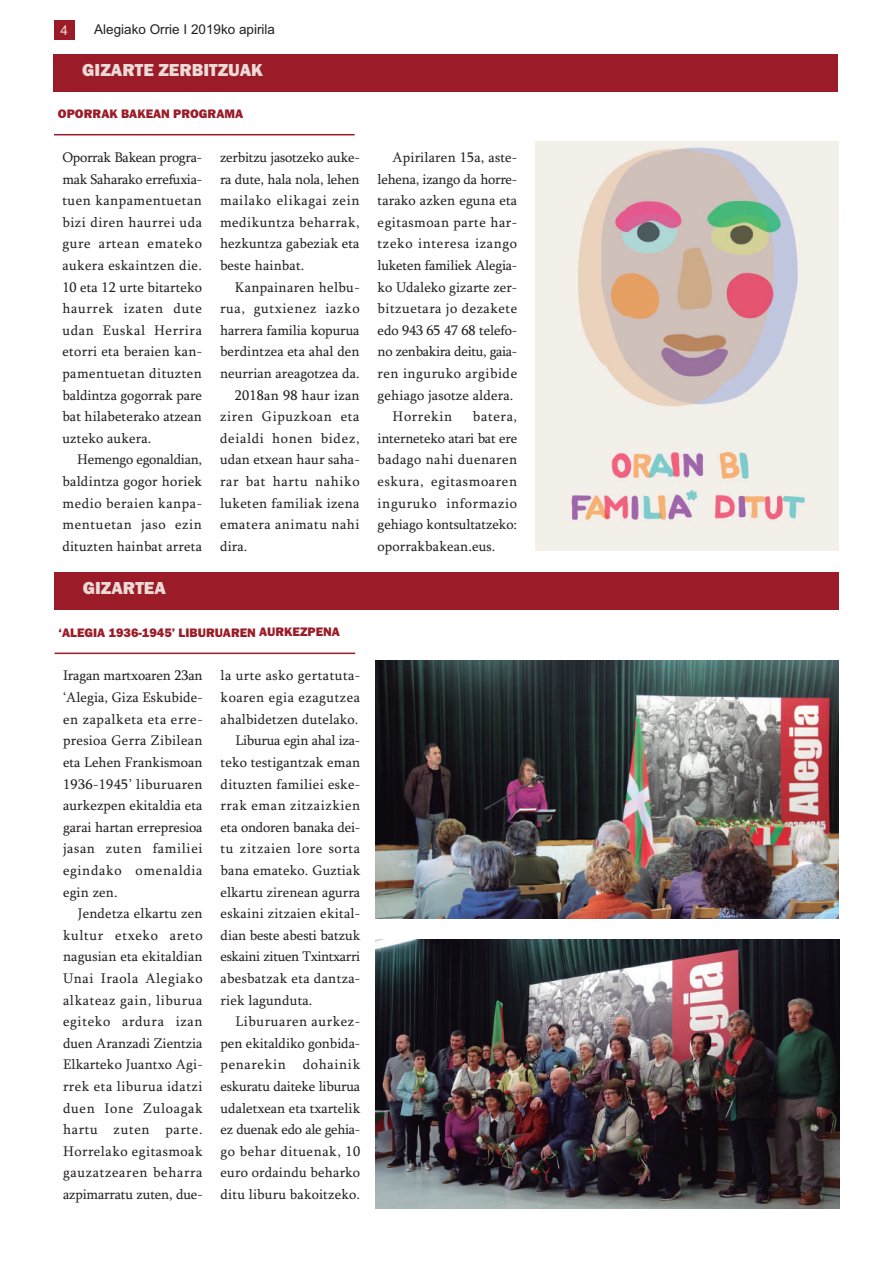
<style>
.page{position:relative;width:893px;height:1263px;background:#fff}
.page>*{position:absolute;margin:0;border:0;box-sizing:border-box;transform-origin:0 0}
.t1{font:800 18px "Franklin Gothic";color:#ebdad6}
.t2{font:14.25px/21.6px "Sylfaen";letter-spacing:.01em;color:#231f20;text-align:justify}
.t3{font:14.25px "Sylfaen";letter-spacing:.045em;color:#231f20}
.t4{font:14.25px "Sylfaen";letter-spacing:.035em;color:#231f20}
.t5{font:14.25px "Sylfaen";letter-spacing:-.025em;color:#231f20}
.t6{font:14.25px "Sylfaen";letter-spacing:-.015em;color:#231f20}
.t7{font:14.25px "Sylfaen";letter-spacing:.04em;color:#231f20}
.t8{font:14.25px "Sylfaen";letter-spacing:-.02em;color:#231f20}
.t9{font:14.25px "Sylfaen";letter-spacing:.03em;color:#231f20}
.t10{font:14.25px "Sylfaen";letter-spacing:-.01em;color:#231f20}
.t11{font:13.5px "Arial";color:#231f20}
.t12{font:13.5px "Arial";color:#ebdad6}
.t13{font:800 12.75px "Franklin Gothic";color:#9b1c28}
</style>
<div class="page">
<div style="left:53px;top:54px;width:785px;height:37px;background:#9b1c28"></div>
<div style="left:54px;top:21px;width:20px;height:19px;background:#9b1c28"></div>
<hr style="left:54px;top:134px;width:301px;height:1px;background:#9b1c28">
<img style="left:536px;top:142px;width:303px;height:408px">
<div style="left:54px;top:573px;width:785px;height:37px;background:#9b1c28"></div>
<hr style="left:55px;top:652px;width:300px;height:2px;background:#9b1c28">
<img style="left:375px;top:660px;width:464px;height:258px">
<img style="left:375px;top:940px;width:464px;height:269px">
<p class="t12" style="left:60px;top:23px;width:9px">4</p>
<p class="t11" style="left:94px;top:22px;width:182px">Alegiako Orrie I 2019ko apirila</p>
<p class="t1" style="left:82px;top:59px;width:182px">GIZARTE ZERBITZUAK</p>
<p class="t13" style="left:58px;top:106px;width:187px">OPORRAK BAKEAN PROGRAMA</p>
<p class="t2" style="left:62px;top:146px;width:141px">Oporrak Bakean progra&shy;mak Saharako errefuxia&shy;tuen kanpamentuetan bizi diren haurrei uda gure artean emateko aukera eskaintzen die.<br>10 eta 12 urte bitarteko haurrek izaten dute udan Euskal Herrira etorri eta beraien kan&shy;pamentuetan dituzten baldintza gogorrak pare bat hilabeterako atzean uzteko aukera.</p>
<p class="t2" style="left:62px;top:449px;width:141px;text-indent:15px">Hemengo egonaldian, baldintza gogor horiek medio beraien kanpa&shy;mentuetan jaso ezin dituzten hainbat arreta</p>
<p class="t2" style="left:220px;top:146px;width:141px">zerbitzu jasotzeko auke&shy;ra dute, hala nola, lehen mailako elikagai zein medikuntza beharrak, hezkuntza gabeziak eta beste hainbat.</p>
<p class="t2" style="left:235px;top:276px;width:126px">Kanpainaren helbu-</p>
<p class="t3" style="left:220px;top:300px;width:141px">rua, gutxienez iazko</p>
<p class="t2" style="left:220px;top:319px;width:141px">harrera familia kopurua</p>
<p class="t2" style="left:220px;top:341px;width:141px">berdintzea eta ahal den</p>
<p class="t2" style="left:220px;top:362px;width:141px">neurrian areagotzea da.</p>
<p class="t2" style="left:235px;top:384px;width:126px">2018an 98 haur izan</p>
<p class="t3" style="left:220px;top:408px;width:141px">ziren Gipuzkoan eta</p>
<p class="t3" style="left:220px;top:430px;width:141px">deialdi honen bidez,</p>
<p class="t2" style="left:220px;top:449px;width:141px">udan etxean haur saha-</p>
<p class="t3" style="left:220px;top:473px;width:141px">rar bat hartu nahiko</p>
<p class="t2" style="left:220px;top:492px;width:141px">luketen familiak izena</p>
<p class="t4" style="left:220px;top:516px;width:141px">ematera animatu nahi</p>
<p class="t2" style="left:220px;top:535px;width:29px">dira.</p>
<p class="t1" style="left:83px;top:577px;width:85px">GIZARTEA</p>
<p class="t13" style="left:59px;top:625px;width:283px">‘ALEGIA 1936-1945’ LIBURUAREN AURKEZPENA</p>
<p class="t2" style="left:63px;top:665px;width:141px">Iragan martxoaren 23an ‘Alegia, Giza Eskubide&shy;en zapalketa eta erre&shy;presioa Gerra Zibilean eta Lehen Frankismoan 1936-1945’ liburuaren aurkezpen ekitaldia eta garai hartan errepresioa jasan zuten familiei egindako omenaldia egin zen.</p>
<p class="t2" style="left:63px;top:902px;width:141px;text-indent:15px">Jendetza elkartu zen kultur etxeko areto nagusian eta ekitaldian Unai Iraola Alegiako alkateaz gain, liburua egiteko ardura izan duen Aranzadi Zientzia Elkarteko Juantxo Agi&shy;rrek eta liburua idatzi duen Ione Zuloagak hartu zuten parte.<br>Horrelako egitasmoak gauzatzearen beharra azpimarratu zuten, due-</p>
<p class="t9" style="left:221px;top:667px;width:141px">la urte asko gertatuta-</p>
<p class="t4" style="left:221px;top:689px;width:141px">koaren egia ezagutzea</p>
<p class="t2" style="left:221px;top:708px;width:139px">ahalbidetzen dutelako.</p>
<p class="t8" style="left:235px;top:732px;width:126px">Liburua egin ahal iza-</p>
<p class="t2" style="left:221px;top:751px;width:141px">teko testigantzak eman</p>
<p class="t2" style="left:221px;top:773px;width:141px">dituzten familiei eske-</p>
<p class="t7" style="left:221px;top:797px;width:141px">rrak eman zitzaizkien</p>
<p class="t6" style="left:221px;top:818px;width:141px">eta ondoren banaka dei-</p>
<p class="t3" style="left:221px;top:840px;width:141px">tu zitzaien lore sorta</p>
<p class="t2" style="left:221px;top:859px;width:141px">bana emateko. Guztiak</p>
<p class="t2" style="left:221px;top:881px;width:141px">elkartu zirenean agurra</p>
<p class="t2" style="left:221px;top:902px;width:141px">eskaini zitzaien ekital-</p>
<p class="t2" style="left:221px;top:924px;width:141px">dian beste abesti batzuk</p>
<p class="t5" style="left:221px;top:948px;width:141px">eskaini zituen Txintxarri</p>
<p class="t2" style="left:221px;top:967px;width:141px">abesbatzak eta dantza-</p>
<p class="t2" style="left:221px;top:989px;width:93px">riek lagunduta.</p>
<p class="t7" style="left:235px;top:1013px;width:126px">Liburuaren aurkez-</p>
<p class="t2" style="left:221px;top:1032px;width:141px">pen ekitaldiko gonbida-</p>
<p class="t3" style="left:221px;top:1056px;width:141px">penarekin dohainik</p>
<p class="t6" style="left:221px;top:1078px;width:141px">eskuratu daiteke liburua</p>
<p class="t2" style="left:221px;top:1097px;width:141px">udaletxean eta txartelik</p>
<p class="t5" style="left:221px;top:1121px;width:141px">ez duenak edo ale gehia-</p>
<p class="t7" style="left:221px;top:1142px;width:141px">go behar dituenak, 10</p>
<p class="t2" style="left:221px;top:1161px;width:141px">euro ordaindu beharko</p>
<p class="t2" style="left:221px;top:1183px;width:141px">ditu liburu bakoitzeko.</p>
<p class="t2" style="left:392px;top:146px;width:126px">Apirilaren 15a, aste-</p>
<p class="t8" style="left:378px;top:170px;width:141px">lehena, izango da horre-</p>
<p class="t2" style="left:378px;top:189px;width:141px">tarako azken eguna eta</p>
<p class="t4" style="left:378px;top:214px;width:141px">egitasmoan parte har-</p>
<p class="t3" style="left:378px;top:235px;width:141px">tzeko interesa izango</p>
<p class="t6" style="left:378px;top:257px;width:141px">luketen familiek Alegia-</p>
<p class="t2" style="left:378px;top:276px;width:141px">ko Udaleko gizarte zer-</p>
<p class="t4" style="left:378px;top:300px;width:141px">bitzuetara jo dezakete</p>
<p class="t10" style="left:378px;top:322px;width:141px">edo 943 65 47 68 telefo-</p>
<p class="t5" style="left:378px;top:343px;width:141px">no zenbakira deitu, gaia-</p>
<p class="t4" style="left:378px;top:365px;width:141px">ren inguruko argibide</p>
<p class="t2" style="left:378px;top:384px;width:137px">gehiago jasotze aldera.</p>
<p class="t3" style="left:392px;top:408px;width:61px">Horrekin</p>
<p class="t2" style="left:378px;top:405px;width:141px;text-indent:95px">batera, interneteko atari bat ere badago nahi duenaren eskura, egitasmoaren inguruko informazio gehiago kontsultatzeko: oporrakbakean.eus.</p>
</div>
